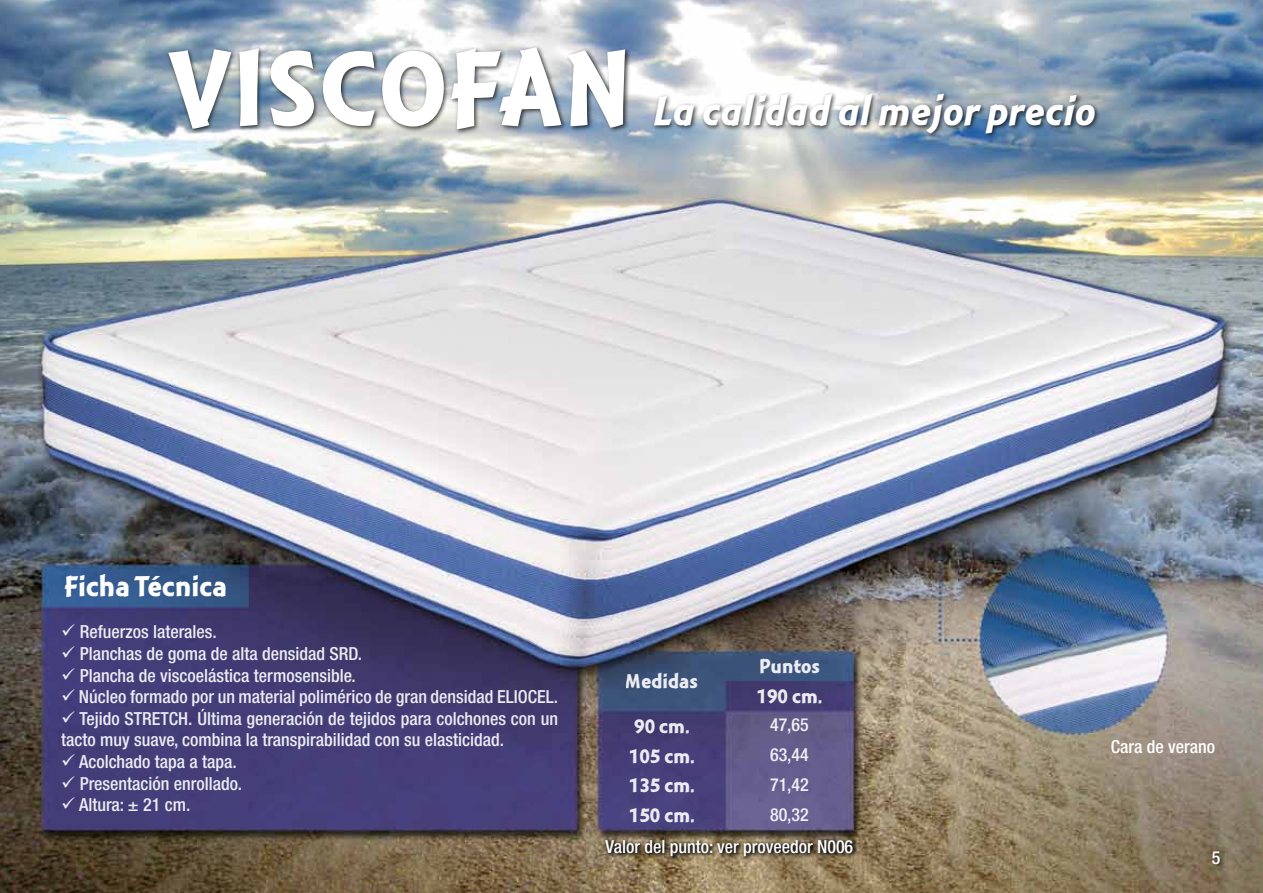
<style>
.page{position:relative;width:1263px;height:893px;background:#fff}
.page>*{position:absolute;margin:0;border:0;box-sizing:border-box;transform-origin:0 0}
.t1{font:111.6px "Montara Bold Gothic";letter-spacing:.02em;color:#fff}
.t2{font:italic 700 42.9px "Montara";color:#fff}
.t3{font:30px "Montara Bold Gothic";color:#fff}
.t4{font:21px/29.7px "Montara Bold Gothic";color:#fff}
.t5{font:500 condensed 18px/21.6px "Helvetica Neue LT Std";color:#fff}
</style>
<div class="page">
<img style="left:0;top:0;width:1263px;height:893px">
<svg style="left:603px;top:837px;width:256px;height:25px;background:#685a44"></svg>
<div style="left:166px;top:45px;width:465px;height:90px;background:#000;opacity:.75"></div>
<div style="left:651px;top:91px;width:449px;height:48px;background:#000;opacity:.75"></div>
<div style="left:1209px;top:848px;width:17px;height:22px;background:#000;opacity:.75"></div>
<h1 class="t1" style="left:168px;top:27px;width:464px">VISCOFAN</h1>
<h2 class="t2" style="left:653px;top:88px;width:444px">La calidad al mejor precio</h2>
<h3 class="t3" style="left:65px;top:570px;width:164px">Ficha Técnica</h3>
<p class="t5" style="left:61px;top:621px;width:157px">✓ Refuerzos laterales.</p>
<p class="t5" style="left:61px;top:643px;width:302px">✓ Planchas de goma de alta densidad SRD.</p>
<p class="t5" style="left:61px;top:664px;width:296px">✓ Plancha de viscoelástica termosensible.</p>
<p class="t5" style="left:61px;top:686px;width:498px">✓ Núcleo formado por un material polimérico de gran densidad ELIOCEL.</p>
<p class="t5" style="left:61px;top:707px;width:498px">✓ Tejido STRETCH. Última generación de tejidos para colchones con un tacto muy suave, combina la transpirabilidad con su elasticidad.</p>
<p class="t5" style="left:61px;top:751px;width:177px">✓ Acolchado tapa a tapa.</p>
<p class="t5" style="left:61px;top:772px;width:182px">✓ Presentación enrollado.</p>
<p class="t5" style="left:61px;top:794px;width:131px">✓ Altura: ± 21 cm.</p>
<p class="t4" style="left:626px;top:667px;width:74px">Medidas</p>
<p class="t4" style="left:756px;top:652px;width:68px">Puntos<br>190 cm.</p>
<p class="t4" style="left:634px;top:711px;width:57px">90 cm.</p>
<p class="t5" style="left:770px;top:714px;width:40px">47,65</p>
<p class="t4" style="left:629px;top:741px;width:68px">105 cm.</p>
<p class="t5" style="left:770px;top:744px;width:40px">63,44</p>
<p class="t4" style="left:629px;top:771px;width:68px">135 cm.</p>
<p class="t5" style="left:770px;top:773px;width:40px">71,42</p>
<p class="t4" style="left:629px;top:801px;width:68px">150 cm.</p>
<p class="t5" style="left:770px;top:803px;width:40px">80,32</p>
<p class="t5" style="left:605px;top:835px;width:249px">Valor del punto: ver proveedor N006</p>
<p class="t5" style="left:1111px;top:735px;width:106px">Cara de verano</p>
<p class="t5" style="left:1212px;top:847px;width:10px">5</p>
</div>
